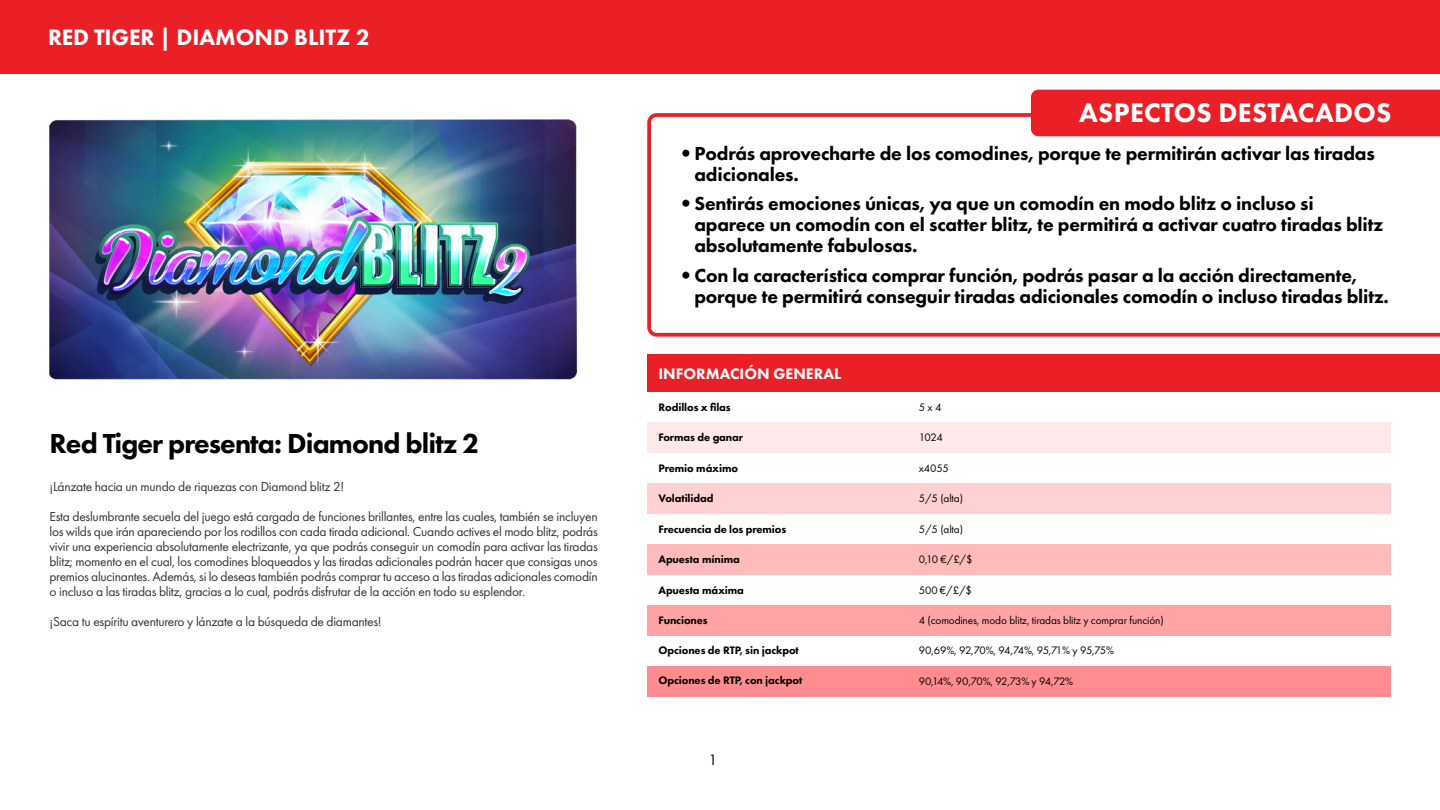
<style>
.page{position:relative;width:1440px;height:810px;background:#fff}
.page>*{position:absolute;margin:0;border:0;box-sizing:border-box;transform-origin:0 0}
.t1{font:800 28.5px "Futura PT";letter-spacing:-.03em;color:#000}
.t2{font:800 27.75px "Futura PT";letter-spacing:.01em;color:#fff}
.t3{font:800 23.25px "Futura PT";color:#fff}
.t4{font:800 19.5px/21px "Futura PT";letter-spacing:-.01em;color:#000}
.t5{font:800 15.75px "Futura PT";color:#fff}
.t6{font:15.6px "Futura PT";color:#000}
.t7{font:13.5px/15px "Futura PT";letter-spacing:-.02em;color:#333;text-align:justify}
.t8{font:800 11.25px "Futura PT";letter-spacing:-.01em;color:#000}
.t9{font:11.25px "Futura PT";letter-spacing:-.01em;color:#000}
.t10{font:11.25px "Futura PT";letter-spacing:-.055em;color:#000}
.t11{font:11.25px "Futura PT";letter-spacing:-.065em;color:#000}
.s1{font-family:"Avenir";font-weight:400}
</style>
<div class="page">
<div style="left:647px;top:666px;width:743px;height:30px;background:#ff8c8f"></div>
<div style="left:647px;top:483px;width:743px;height:31px;background:#ffd1d3"></div>
<div style="left:647px;top:544px;width:743px;height:31px;background:#ffbabc"></div>
<div style="left:647px;top:605px;width:743px;height:31px;background:#ffa3a6"></div>
<div style="left:647px;top:422px;width:743px;height:31px;background:#ffe8e9"></div>
<img style="left:49px;top:119px;width:529px;height:261px">
<svg style="left:647px;top:113px;width:793px;height:224px"></svg>
<div style="left:1031px;top:90px;width:409px;height:46px;background:#eb2027"></div>
<div style="left:647px;top:355px;width:793px;height:37px;background:#eb2027"></div>
<div style="left:0;top:0;width:1440px;height:74px;background:#eb2027"></div>
<h3 class="t3" style="left:48px;top:22px;width:323px">RED TIGER | DIAMOND BLITZ 2</h3>
<h1 class="t1" style="left:50px;top:425px;width:431px">Red Tiger presenta: Diamond blitz 2</h1>
<p class="t7" style="left:50px;top:479px;width:296px">¡Lánzate hacia un mundo de riquezas con Diamond blitz 2!</p>
<p class="t7" style="left:50px;top:509px;width:550px">Esta deslumbrante secuela del juego está cargada de funciones brillantes, entre las cuales, también se incluyen los wilds que irán apareciendo por los rodillos con cada tirada adicional. Cuando actives el modo blitz, podrás vivir una experiencia absolutamente electrizante, ya que podrás conseguir un comodín para activar las tiradas blitz; momento en el cual, los comodines bloqueados y las tiradas adicionales podrán hacer que consigas unos premios alucinantes. Además, si lo deseas también podrás comprar tu acceso a las tiradas adicionales comodín o incluso a las tiradas blitz, gracias a lo cual, podrás disfrutar de la acción en todo su esplendor.</p>
<p class="t7" style="left:50px;top:614px;width:334px">¡Saca tu espíritu aventurero y lánzate a la búsqueda de diamantes!</p>
<h2 class="t2" style="left:1079px;top:96px;width:314px">ASPECTOS DESTACADOS</h2>
<h3 class="t4" style="left:694px;top:143px;width:682px;text-indent:-13px"><span class="s1">•</span> Podrás aprovecharte de los comodines, porque te permitirán activar las tiradas adicionales.</h3>
<h3 class="t4" style="left:694px;top:193px;width:690px;text-indent:-13px"><span class="s1">•</span> Sentirás emociones únicas, ya que un comodín en modo blitz o incluso si aparece un comodín con el scatter blitz, te permitirá a activar cuatro tiradas blitz absolutamente fabulosas.</h3>
<h3 class="t4" style="left:694px;top:265px;width:696px;text-indent:-13px"><span class="s1">•</span> Con la característica comprar función, podrás pasar a la acción directamente, porque te permitirá conseguir tiradas adicionales comodín o incluso tiradas blitz.</h3>
<p class="t5" style="left:659px;top:364px;width:184px">INFORMACIÓN GENERAL</p>
<p class="t8" style="left:658px;top:400px;width:74px">Rodillos x filas</p>
<p class="t9" style="left:919px;top:401px;width:24px">5 x 4</p>
<p class="t8" style="left:658px;top:431px;width:86px">Formas de ganar</p>
<p class="t9" style="left:919px;top:431px;width:25px">1024</p>
<p class="t8" style="left:658px;top:461px;width:81px">Premio máximo</p>
<p class="t9" style="left:919px;top:461px;width:32px">x4055</p>
<p class="t8" style="left:658px;top:491px;width:57px">Volatilidad</p>
<p class="t8" style="left:658px;top:522px;width:129px">Frecuencia de los premios</p>
<p class="t8" style="left:658px;top:552px;width:83px">Apuesta mínima</p>
<p class="t8" style="left:658px;top:583px;width:87px">Apuesta máxima</p>
<p class="t9" style="left:919px;top:492px;width:46px">5/5 (alta)</p>
<p class="t9" style="left:919px;top:522px;width:46px">5/5 (alta)</p>
<p class="t9" style="left:919px;top:553px;width:55px">0,10 €/£/$</p>
<p class="t9" style="left:919px;top:583px;width:55px">500 €/£/$</p>
<p class="t8" style="left:658px;top:613px;width:51px">Funciones</p>
<p class="t9" style="left:919px;top:613px;width:246px">4 (comodines, modo blitz, tiradas blitz y comprar función)</p>
<p class="t8" style="left:658px;top:643px;width:142px">Opciones de RTP, sin jackpot</p>
<p class="t8" style="left:658px;top:674px;width:145px">Opciones de RTP, con jackpot</p>
<p class="t10" style="left:919px;top:644px;width:197px">90,69%, 92,70%, 94,74%, 95,71% y 95,75%</p>
<p class="t11" style="left:919px;top:674px;width:156px">90,14%, 90,70%, 92,73% y 94,72%</p>
<p class="t6" style="left:708px;top:751px;width:10px">1</p>
</div>
